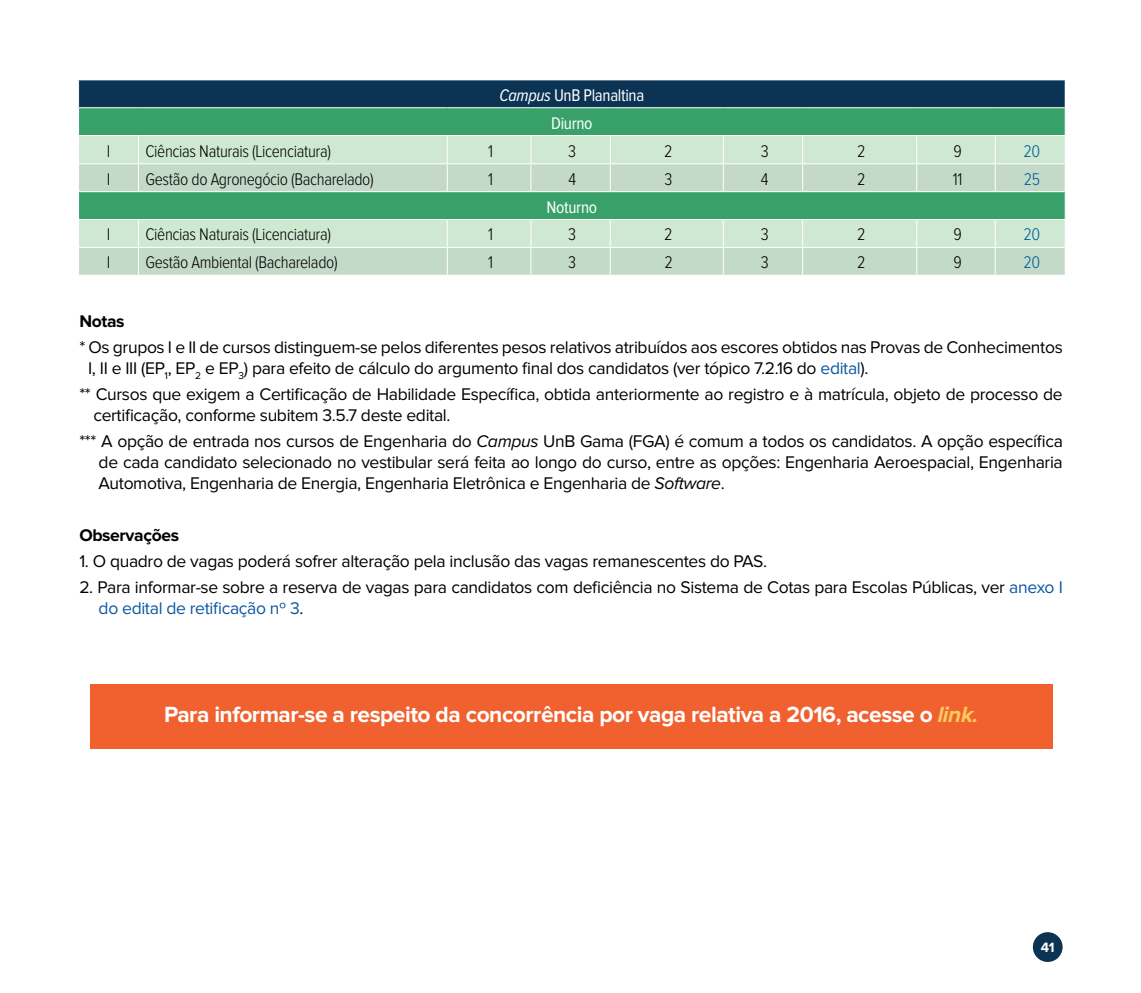
<style>
.page{position:relative;width:1141px;height:993px;background:#fff}
.page>*{position:absolute;margin:0;border:0;box-sizing:border-box;transform-origin:0 0}
.t1{font:700 22.75px "Proxima Nova";letter-spacing:-.02em;color:#fff}
.t2{font:17.5px/21px "Proxima Nova";letter-spacing:-.02em;color:#000}
.t3{font:300 17.5px "Proxima Nova Cond";letter-spacing:-.02em;color:#000}
.t4{font:17.5px/27.8px "Proxima Nova Cond";letter-spacing:-.02em;color:#fff;text-align:center}
.t5{font:700 17.5px "Proxima Nova";letter-spacing:-.02em;color:#000}
.t6{font:300 17.5px "Proxima Nova Cond";letter-spacing:-.02em;color:#005b9e}
.t7{font:700 14px "Proxima Nova";color:#fff}
.s1{font-style:italic}
.s2{color:#0d57a3}
.s3{font-style:italic;color:#ffcb60}
.s4{font-style:italic;font-size:21px;color:#ffcb60}
</style>
<div class="page">
<div style="left:1033px;top:931px;width:30px;height:30px;background:#0b3354;border-radius:50%"></div>
<div style="left:90px;top:683px;width:962px;height:65px;background:#f1612f"></div>
<div style="left:79px;top:80px;width:986px;height:28px;background:#0b3354"></div>
<div style="left:79px;top:108px;width:986px;height:27px;background:#38a069"></div>
<div style="left:79px;top:136px;width:986px;height:27px;background:#cfe8d1"></div>
<svg style="left:79px;top:164px;width:986px;height:111px;fill:#c4dac8"></svg>
<svg style="left:138px;top:136px;width:1px;height:55px"></svg>
<svg style="left:447px;top:136px;width:1px;height:55px"></svg>
<svg style="left:530px;top:136px;width:1px;height:55px"></svg>
<svg style="left:610px;top:136px;width:1px;height:55px"></svg>
<svg style="left:723px;top:136px;width:1px;height:55px"></svg>
<svg style="left:802px;top:136px;width:1px;height:55px"></svg>
<svg style="left:916px;top:136px;width:1px;height:55px"></svg>
<svg style="left:138px;top:220px;width:1px;height:55px"></svg>
<svg style="left:447px;top:220px;width:1px;height:55px"></svg>
<svg style="left:530px;top:220px;width:1px;height:55px"></svg>
<svg style="left:610px;top:220px;width:1px;height:55px"></svg>
<svg style="left:723px;top:220px;width:1px;height:55px"></svg>
<svg style="left:802px;top:220px;width:1px;height:55px"></svg>
<svg style="left:916px;top:220px;width:1px;height:55px"></svg>
<hr style="left:138px;top:163px;width:309px;height:1px;background:#fff">
<hr style="left:447px;top:163px;width:84px;height:1px;background:#fff">
<hr style="left:610px;top:163px;width:113px;height:1px;background:#fff">
<hr style="left:723px;top:163px;width:80px;height:1px;background:#fff">
<hr style="left:803px;top:163px;width:114px;height:1px;background:#fff">
<svg style="left:995px;top:136px;width:1px;height:55px"></svg>
<hr style="left:78px;top:191px;width:60px;height:1px;background:#fff">
<hr style="left:138px;top:191px;width:309px;height:1px;background:#fff">
<hr style="left:447px;top:191px;width:84px;height:1px;background:#fff">
<hr style="left:531px;top:191px;width:79px;height:1px;background:#fff">
<hr style="left:610px;top:191px;width:113px;height:1px;background:#fff">
<hr style="left:723px;top:191px;width:80px;height:1px;background:#fff">
<hr style="left:803px;top:191px;width:114px;height:1px;background:#fff">
<hr style="left:917px;top:191px;width:78px;height:1px;background:#fff">
<hr style="left:995px;top:191px;width:71px;height:1px;background:#fff">
<hr style="left:78px;top:219px;width:60px;height:1px;background:#fff">
<hr style="left:138px;top:219px;width:309px;height:1px;background:#fff">
<hr style="left:447px;top:219px;width:84px;height:1px;background:#fff">
<hr style="left:531px;top:219px;width:79px;height:1px;background:#fff">
<hr style="left:610px;top:219px;width:113px;height:1px;background:#fff">
<hr style="left:723px;top:219px;width:80px;height:1px;background:#fff">
<hr style="left:803px;top:219px;width:114px;height:1px;background:#fff">
<hr style="left:917px;top:219px;width:78px;height:1px;background:#fff">
<hr style="left:995px;top:219px;width:71px;height:1px;background:#fff">
<hr style="left:78px;top:247px;width:60px;height:1px;background:#fff">
<hr style="left:138px;top:247px;width:309px;height:1px;background:#fff">
<hr style="left:447px;top:247px;width:84px;height:1px;background:#fff">
<hr style="left:531px;top:247px;width:79px;height:1px;background:#fff">
<hr style="left:610px;top:247px;width:113px;height:1px;background:#fff">
<hr style="left:723px;top:247px;width:80px;height:1px;background:#fff">
<hr style="left:803px;top:247px;width:114px;height:1px;background:#fff">
<hr style="left:917px;top:247px;width:78px;height:1px;background:#fff">
<hr style="left:995px;top:247px;width:71px;height:1px;background:#fff">
<svg style="left:995px;top:220px;width:1px;height:55px"></svg>
<svg style="left:78px;top:80px;width:1px;height:113px"></svg>
<svg style="left:1065px;top:108px;width:1px;height:111px"></svg>
<hr style="left:78px;top:107px;width:60px;height:1px;background:#fff">
<hr style="left:138px;top:107px;width:309px;height:1px;background:#fff">
<hr style="left:447px;top:107px;width:84px;height:1px;background:#fff">
<hr style="left:531px;top:107px;width:79px;height:1px;background:#fff">
<hr style="left:610px;top:107px;width:113px;height:1px;background:#fff">
<hr style="left:723px;top:107px;width:80px;height:1px;background:#fff">
<hr style="left:803px;top:107px;width:114px;height:1px;background:#fff">
<hr style="left:917px;top:107px;width:78px;height:1px;background:#fff">
<hr style="left:995px;top:107px;width:71px;height:1px;background:#fff">
<p class="t4" style="left:500px;top:82px;width:146px"><span class="s1">Campus</span> UnB Planaltina<br>Diurno</p>
<p class="t3" style="left:107px;top:143px;width:5px">I</p>
<p class="t3" style="left:145px;top:143px;width:187px">Ciências Naturais (Licenciatura)</p>
<p class="t3" style="left:488px;top:143px;width:7px">1</p>
<p class="t3" style="left:568px;top:143px;width:9px">3</p>
<p class="t3" style="left:664px;top:143px;width:10px">2</p>
<p class="t3" style="left:761px;top:143px;width:9px">3</p>
<p class="t3" style="left:857px;top:143px;width:10px">2</p>
<p class="t3" style="left:954px;top:143px;width:10px">9</p>
<p class="t6" style="left:1024px;top:143px;width:18px">20</p>
<p class="t3" style="left:107px;top:171px;width:5px">I</p>
<p class="t3" style="left:146px;top:171px;width:230px">Gestão do Agronegócio (Bacharelado)</p>
<p class="t3" style="left:488px;top:171px;width:7px">1</p>
<p class="t3" style="left:568px;top:171px;width:9px">4</p>
<p class="t3" style="left:664px;top:171px;width:9px">3</p>
<p class="t3" style="left:761px;top:171px;width:9px">4</p>
<p class="t3" style="left:857px;top:171px;width:10px">2</p>
<p class="t3" style="left:953px;top:171px;width:11px">11</p>
<p class="t6" style="left:1024px;top:171px;width:18px">25</p>
<p class="t4" style="left:547px;top:193px;width:52px">Noturno</p>
<p class="t3" style="left:107px;top:226px;width:5px">I</p>
<p class="t3" style="left:145px;top:226px;width:187px">Ciências Naturais (Licenciatura)</p>
<p class="t3" style="left:488px;top:226px;width:7px">1</p>
<p class="t3" style="left:568px;top:226px;width:9px">3</p>
<p class="t3" style="left:664px;top:226px;width:10px">2</p>
<p class="t3" style="left:761px;top:226px;width:9px">3</p>
<p class="t3" style="left:857px;top:226px;width:10px">2</p>
<p class="t3" style="left:954px;top:226px;width:10px">9</p>
<p class="t6" style="left:1024px;top:226px;width:18px">20</p>
<p class="t3" style="left:107px;top:254px;width:5px">I</p>
<p class="t3" style="left:146px;top:254px;width:194px">Gestão Ambiental (Bacharelado)</p>
<p class="t3" style="left:488px;top:254px;width:7px">1</p>
<p class="t3" style="left:568px;top:254px;width:9px">3</p>
<p class="t3" style="left:664px;top:254px;width:10px">2</p>
<p class="t3" style="left:761px;top:254px;width:9px">3</p>
<p class="t3" style="left:857px;top:254px;width:10px">2</p>
<p class="t3" style="left:954px;top:254px;width:10px">9</p>
<p class="t6" style="left:1024px;top:254px;width:18px">20</p>
<p class="t5" style="left:79px;top:313px;width:47px">Notas</p>
<p class="t2" style="left:88px;top:337px;width:976px;text-indent:-9px">* Os grupos I e II de cursos distinguem-se pelos diferentes pesos relativos atribuídos aos escores obtidos nas Provas de Conhecimentos<br>I, II e III (EP<sub>1</sub>, EP<sub>2</sub> e EP<sub>3</sub>) para efeito de cálculo do argumento final dos candidatos (ver tópico 7.2.16 do <span class="s2">edital</span>).</p>
<p class="t2" style="left:93px;top:384px;width:971px;text-indent:-14px">** Cursos que exigem a Certificação de Habilidade Específica, obtida anteriormente ao registro e à matrícula, objeto de processo de certificação, conforme subitem 3.5.7 deste edital.</p>
<p class="t2" style="left:99px;top:431px;width:966px;text-align:justify;text-indent:-19px">*** A opção de entrada nos cursos de Engenharia do <span class="s1">Campus</span> UnB Gama (FGA) é comum a todos os candidatos. A opção específica de cada candidato selecionado no vestibular será feita ao longo do curso, entre as opções: Engenharia Aeroespacial, Engenharia Automotiva, Engenharia de Energia, Engenharia Eletrônica e Engenharia de <span class="s1">Software</span>.</p>
<p class="t5" style="left:79px;top:526px;width:101px">Observações</p>
<p class="t2" style="left:79px;top:551px;width:689px">1. O quadro de vagas poderá sofrer alteração pela inclusão das vagas remanescentes do PAS.</p>
<p class="t2" style="left:99px;top:576px;width:966px;text-indent:-19px">2. Para informar-se sobre a reserva de vagas para candidatos com deficiência no Sistema de Cotas para Escolas Públicas, ver <span class="s2">anexo I do edital de retificação nº 3</span>.</p>
<h1 class="t1" style="left:164px;top:704px;width:815px">Para informar-se a respeito da concorrência por vaga relativa a 2016, acesse o <span class="s3">link</span><span class="s4">.</span></h1>
<p class="t7" style="left:1041px;top:940px;width:15px">41</p>
</div>
